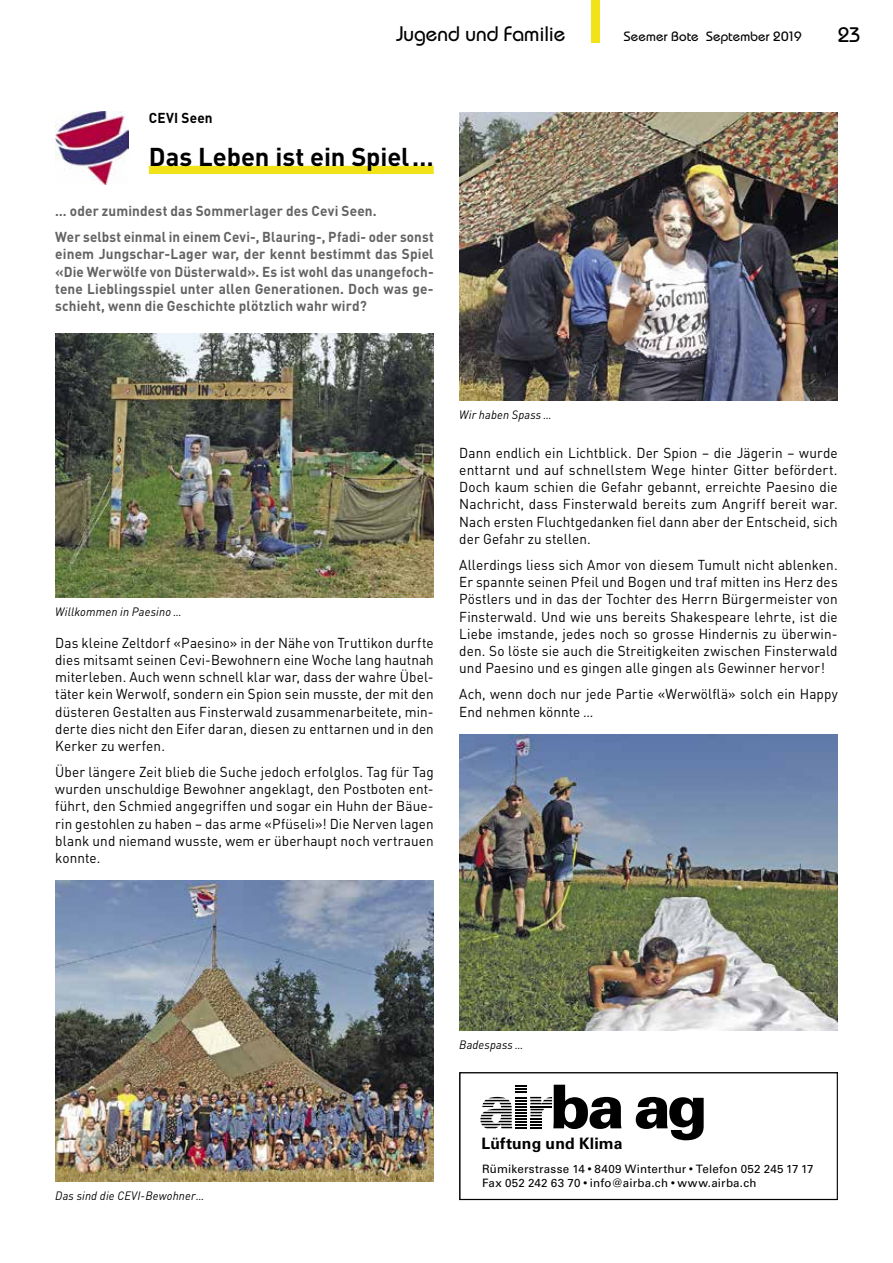
<style>
.page{position:relative;width:893px;height:1263px;background:#fff}
.page>*{position:absolute;margin:0;border:0;box-sizing:border-box;transform-origin:0 0}
.t1{font:700 25.5px "DIN";color:#000}
.t2{font:500 21px "Bauhaus";color:#000}
.t3{font:700 15.75px "Univers LT";letter-spacing:.005em;color:#000}
.t4{font:14.25px/17.2px "DIN";letter-spacing:.005em;color:#000;text-align:justify;scale:.95 1}
.t5{font:700 14.25px/17.2px "DIN";letter-spacing:.01em;color:#636363;text-align:justify;scale:.96 1}
.t6{font:700 14.25px/26px "DIN";letter-spacing:.01em;color:#636363;scale:.95 1}
.t7{font:700 14.25px "DIN";letter-spacing:.015em;color:#000;scale:.95 1}
.t8{font:500 13.5px "Bauhaus";letter-spacing:.01em;color:#000}
.t9{font:italic 12px "DIN";letter-spacing:.015em;color:#000;scale:.95 1}
.t10{font:11.55px/14.5px "Univers LT";letter-spacing:.02em;color:#000}
.s1{font-weight:700;font-size:8.7px}
</style>
<div class="page">
<div style="left:591px;top:0;width:9px;height:43px;background:#f1e21a"></div>
<div style="left:149px;top:166px;width:285px;height:8px;background:#f1e21a"></div>
<img style="left:55px;top:112px;width:74px;height:72px">
<img style="left:55px;top:880px;width:379px;height:301px">
<img style="left:459px;top:113px;width:379px;height:288px">
<img style="left:55px;top:333px;width:379px;height:265px">
<img style="left:459px;top:735px;width:379px;height:296px">
<svg style="left:636px;top:1097px;width:68px;height:43px"></svg>
<svg style="left:480px;top:1085px;width:141px;height:44px"></svg>
<div style="left:459px;top:1072px;width:379px;height:128px;border:1px solid #000"></div>
<p class="t7" style="left:149px;top:109px;width:69px">CEVI Seen</p>
<h2 class="t2" style="left:396px;top:22px;width:171px">Jugend und Familie</h2>
<p class="t8" style="left:624px;top:29px;width:179px">Seemer Bote September 2019</p>
<h2 class="t2" style="left:838px;top:22px;width:24px">23</h2>
<h1 class="t1" style="left:149px;top:140px;width:286px">Das Leben ist ein Spiel…</h1>
<p class="t6" style="left:55px;top:197px;width:400px">… oder zumindest das Sommerlager des Cevi Seen.<br>Wer selbst einmal in einem Cevi-, Blauring-, Pfadi- oder sonst</p>
<p class="t5" style="left:55px;top:245px;width:396px">einem Jungschar-Lager war, der kennt bestimmt das Spiel «Die Werwölfe von Düsterwald». Es ist wohl das unangefoch&shy;tene Lieblingsspiel unter allen Generationen. Doch was ge&shy;schieht, wenn die Geschichte plötzlich wahr wird?</p>
<p class="t9" style="left:55px;top:604px;width:134px">Willkommen in Paesino …</p>
<p class="t4" style="left:55px;top:633px;width:400px">Das kleine Zeltdorf «Paesino» in der Nähe von Truttikon durfte dies mitsamt seinen Cevi-Bewohnern eine Woche lang hautnah miterleben. Auch wenn schnell klar war, dass der wahre Übel&shy;täter kein Werwolf, sondern ein Spion sein musste, der mit den düsteren Gestalten aus Finsterwald zusammenarbeitete, min&shy;derte dies nicht den Eifer daran, diesen zu enttarnen und in den Kerker zu werfen.</p>
<p class="t4" style="left:55px;top:763px;width:400px">Über längere Zeit blieb die Suche jedoch erfolglos. Tag für Tag wurden unschuldige Bewohner angeklagt, den Postboten ent&shy;führt, den Schmied angegriffen und sogar ein Huhn der Bäue&shy;rin gestohlen zu haben – das arme «Pfüseli»! Die Nerven lagen blank und niemand wusste, wem er überhaupt noch vertrauen konnte.</p>
<p class="t9" style="left:459px;top:407px;width:99px">Wir haben Spass …</p>
<p class="t4" style="left:459px;top:444px;width:400px">Dann endlich ein Lichtblick. Der Spion – die Jägerin – wurde enttarnt und auf schnellstem Wege hinter Gitter befördert.<br>Doch kaum schien die Gefahr gebannt, erreichte Paesino die Nachricht, dass Finsterwald bereits zum Angriff bereit war.<br>Nach ersten Fluchtgedanken fiel dann aber der Entscheid, sich der Gefahr zu stellen.</p>
<p class="t4" style="left:459px;top:556px;width:400px">Allerdings liess sich Amor von diesem Tumult nicht ablenken.<br>Er spannte seinen Pfeil und Bogen und traf mitten ins Herz des Pöstlers und in das der Tochter des Herrn Bürgermeister von Finsterwald. Und wie uns bereits Shakespeare lehrte, ist die Liebe imstande, jedes noch so grosse Hindernis zu überwin&shy;den. So löste sie auch die Streitigkeiten zwischen Finsterwald und Paesino und es gingen alle gingen als Gewinner hervor!</p>
<p class="t4" style="left:459px;top:685px;width:400px">Ach, wenn doch nur jede Partie «Werwölflä» solch ein Happy<br>End nehmen könnte …</p>
<p class="t9" style="left:55px;top:1188px;width:159px">Das sind die CEVI-Bewohner…</p>
<p class="t9" style="left:459px;top:1037px;width:69px">Badespass …</p>
<p class="t3" style="left:481px;top:1134px;width:143px">Lüftung und Klima</p>
<p class="t10" style="left:482px;top:1161px;width:333px">Rümikerstrasse 14 <span class="s1">•</span> 8409 Winterthur <span class="s1">•</span> Telefon 052 245 17 17<br>Fax 052 242 63 70 <span class="s1">•</span> info@airba.ch <span class="s1">•</span> www.airba.ch</p>
</div>
